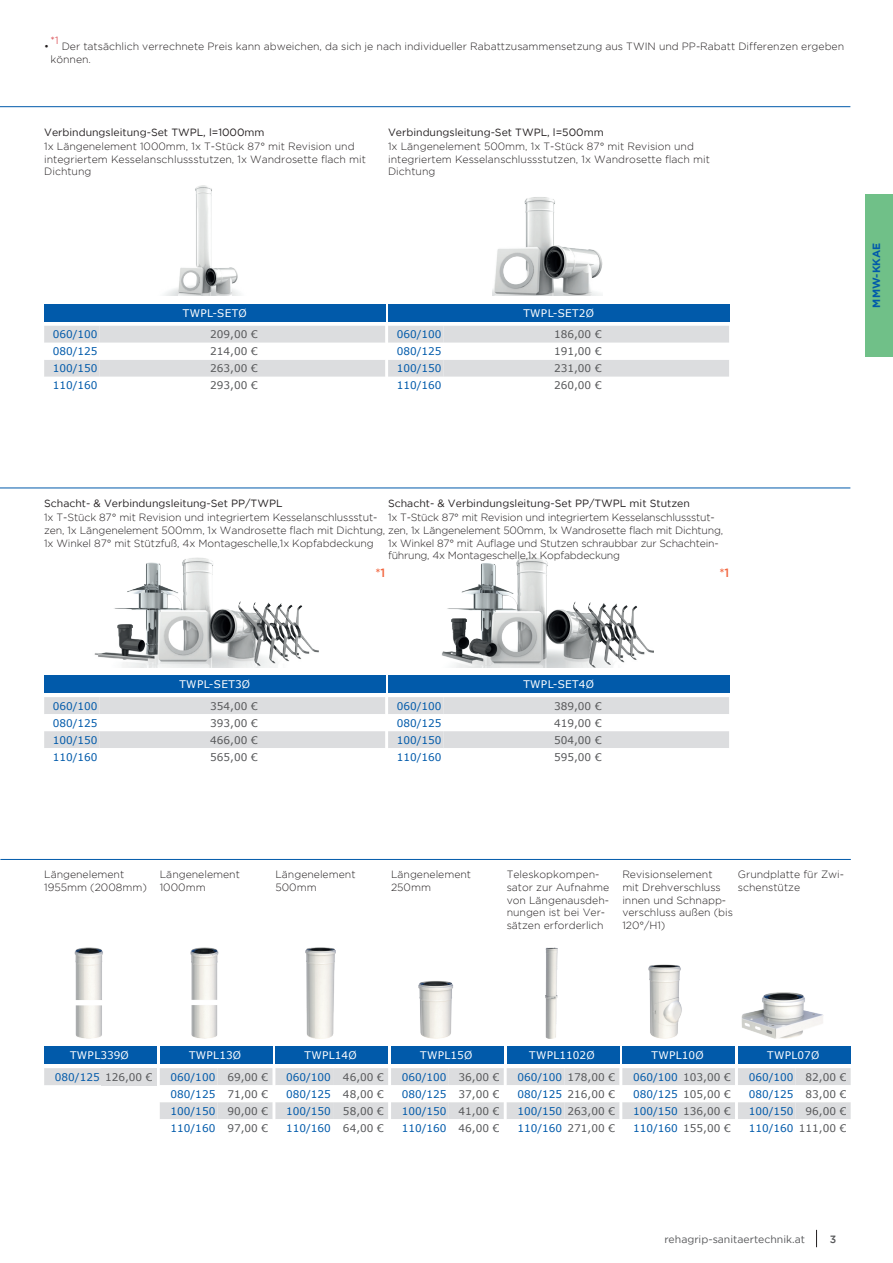
<style>
.page{position:relative;width:893px;height:1263px;background:#fff}
.page>*{position:absolute;margin:0;border:0;box-sizing:border-box;transform-origin:0 0}
.t1{font:500 12px "Gotham";color:#f26640}
.t2{font:300 10.5px/12.6px "Gotham";color:#231f20}
.t3{font:10.5px/17px "Verdana";color:#015aaa;text-align:justify}
.t4{font:10.5px "Gotham";color:#231f20}
.t5{font:300 10.5px/12.6px "Gotham";letter-spacing:-.02em;color:#231f20}
.t6{font:10.5px "Verdana";color:#57585a}
.t7{font:10.5px "Verdana";letter-spacing:.035em;color:#fff}
.t8{font:10.5px "Gotham";color:#57585a}
.t9{font:10.5px "Verdana";letter-spacing:.015em;color:#fff}
.t10{font:700 10.5px "Gotham";color:#015aaa}
.t11{font:300 10.5px "Gotham";color:#d1232a}
.t12{font:500 10.5px "Gotham";color:#57585a}
.s1{color:#57585a}
</style>
<div class="page">
<hr style="left:0;top:106px;width:850px;height:1px;background:#015aaa">
<svg style="left:816px;top:1230px;width:1px;height:17px"></svg>
<div style="left:865px;top:194px;width:28px;height:162px;background:#70c088"></div>
<hr style="left:0;top:488px;width:850px;height:1px;background:#015aaa">
<hr style="left:0;top:859px;width:851px;height:1px;background:#015aaa">
<div style="left:44px;top:304px;width:341px;height:17px;background:#015aaa"></div>
<img style="left:164px;top:186px;width:76px;height:110px">
<svg style="left:44px;top:326px;width:685px;height:51px"></svg>
<div style="left:388px;top:304px;width:341px;height:17px;background:#015aaa"></div>
<img style="left:493px;top:197px;width:109px;height:99px">
<div style="left:44px;top:675px;width:341px;height:17px;background:#015aaa"></div>
<img style="left:94px;top:557px;width:225px;height:110px">
<svg style="left:44px;top:697px;width:685px;height:51px"></svg>
<div style="left:388px;top:675px;width:341px;height:17px;background:#015aaa"></div>
<img style="left:442px;top:557px;width:211px;height:110px">
<svg style="left:44px;top:1068px;width:58px;height:17px"></svg>
<div style="left:102px;top:1068px;width:55px;height:17px;background:#dcdddf"></div>
<div style="left:44px;top:1046px;width:113px;height:18px;background:#015aaa"></div>
<img style="left:75px;top:947px;width:28px;height:91px">
<div style="left:160px;top:1046px;width:112px;height:18px;background:#015aaa"></div>
<img style="left:190px;top:947px;width:29px;height:91px">
<div style="left:275px;top:1046px;width:113px;height:18px;background:#015aaa"></div>
<img style="left:305px;top:947px;width:30px;height:91px">
<div style="left:391px;top:1046px;width:113px;height:18px;background:#015aaa"></div>
<img style="left:418px;top:981px;width:35px;height:57px">
<div style="left:507px;top:1046px;width:112px;height:18px;background:#015aaa"></div>
<img style="left:546px;top:947px;width:11px;height:91px">
<div style="left:622px;top:1046px;width:113px;height:18px;background:#015aaa"></div>
<img style="left:648px;top:964px;width:34px;height:74px">
<svg style="left:160px;top:1068px;width:691px;height:51px"></svg>
<div style="left:738px;top:1046px;width:113px;height:18px;background:#015aaa"></div>
<img style="left:741px;top:992px;width:83px;height:46px">
<p class="t11" style="left:51px;top:34px;width:9px">*1</p>
<p class="t2" style="left:51px;top:40px;width:795px;text-indent:11px">Der tatsächlich verrechnete Preis kann abweichen, da sich je nach individueller Rabattzusammensetzung aus TWIN und PP-Rabatt Differenzen ergeben können.</p>
<p class="t2" style="left:44px;top:40px;width:6px">•</p>
<p class="t4" style="left:44px;top:126px;width:222px">Verbindungsleitung-Set TWPL, l=1000mm</p>
<p class="t2" style="left:44px;top:140px;width:323px">1x Längenelement 1000mm, 1x T-Stück 87° mit Revision und integriertem Kesselanschlussstutzen, 1x Wandrosette flach mit<br>Dichtung</p>
<p class="t4" style="left:388px;top:126px;width:217px">Verbindungsleitung-Set TWPL, l=500mm</p>
<p class="t2" style="left:388px;top:140px;width:323px">1x Längenelement 500mm, 1x T-Stück 87° mit Revision und integriertem Kesselanschlussstutzen, 1x Wandrosette flach mit<br>Dichtung</p>
<p class="t7" style="left:183px;top:305px;width:65px">TWPL-SETØ</p>
<p class="t3" style="left:53px;top:326px;width:46px">060/100</p>
<p class="t6" style="left:210px;top:327px;width:49px">209,00 €</p>
<p class="t3" style="left:53px;top:343px;width:46px">080/125</p>
<p class="t6" style="left:210px;top:344px;width:49px">214,00 €</p>
<p class="t3" style="left:53px;top:360px;width:46px">100/150</p>
<p class="t6" style="left:210px;top:361px;width:49px">263,00 €</p>
<p class="t3" style="left:53px;top:377px;width:46px">110/160</p>
<p class="t6" style="left:210px;top:378px;width:49px">293,00 €</p>
<p class="t7" style="left:523px;top:305px;width:72px">TWPL-SET2Ø</p>
<p class="t3" style="left:397px;top:326px;width:46px">060/100</p>
<p class="t6" style="left:554px;top:327px;width:49px">186,00 €</p>
<p class="t3" style="left:397px;top:343px;width:46px">080/125</p>
<p class="t6" style="left:554px;top:344px;width:49px">191,00 €</p>
<p class="t3" style="left:397px;top:360px;width:46px">100/150</p>
<p class="t6" style="left:554px;top:361px;width:49px">231,00 €</p>
<p class="t3" style="left:397px;top:377px;width:46px">110/160</p>
<p class="t6" style="left:554px;top:378px;width:49px">260,00 €</p>
<p class="t10" style="left:869px;top:308px;width:66px;rotate:-90deg">MMW-KKAE</p>
<p class="t4" style="left:44px;top:497px;width:240px">Schacht- &amp; Verbindungsleitung-Set PP/TWPL</p>
<p class="t4" style="left:388px;top:497px;width:303px">Schacht- &amp; Verbindungsleitung-Set PP/TWPL mit Stutzen</p>
<p class="t2" style="left:44px;top:511px;width:680px">1x T-Stück 87° mit Revision und integriertem Kesselanschlussstut-<br>zen, 1x Längenelement 500mm, 1x Wandrosette flach mit Dichtung, zen, 1x Längenelement 500mm, 1x Wandrosette flach mit Dichtung,<br>1x Winkel 87° mit Stützfuß, 4x Montageschelle,1x Kopfabdeckung</p>
<p class="t5" style="left:388px;top:511px;width:328px">1x T-Stück 87° mit Revision und integriertem Kesselanschlussstut-</p>
<p class="t5" style="left:388px;top:536px;width:332px">1x Winkel 87° mit Auflage und Stutzen schraubbar zur Schachtein&shy;führung, 4x Montageschelle,1x Kopfabdeckung</p>
<p class="t7" style="left:179px;top:677px;width:72px">TWPL-SET3Ø</p>
<p class="t3" style="left:53px;top:697px;width:46px">060/100</p>
<p class="t6" style="left:210px;top:699px;width:49px">354,00 €</p>
<p class="t3" style="left:53px;top:714px;width:46px">080/125</p>
<p class="t6" style="left:210px;top:716px;width:49px">393,00 €</p>
<p class="t3" style="left:53px;top:731px;width:46px">100/150</p>
<p class="t6" style="left:210px;top:733px;width:49px">466,00 €</p>
<p class="t3" style="left:53px;top:748px;width:46px">110/160</p>
<p class="t6" style="left:210px;top:750px;width:49px">565,00 €</p>
<p class="t1" style="left:375px;top:565px;width:11px">*1</p>
<p class="t7" style="left:523px;top:677px;width:72px">TWPL-SET4Ø</p>
<p class="t3" style="left:397px;top:697px;width:46px">060/100</p>
<p class="t6" style="left:554px;top:699px;width:49px">389,00 €</p>
<p class="t3" style="left:397px;top:714px;width:46px">080/125</p>
<p class="t6" style="left:554px;top:716px;width:49px">419,00 €</p>
<p class="t3" style="left:397px;top:731px;width:46px">100/150</p>
<p class="t6" style="left:554px;top:733px;width:49px">504,00 €</p>
<p class="t3" style="left:397px;top:748px;width:46px">110/160</p>
<p class="t6" style="left:554px;top:750px;width:49px">595,00 €</p>
<p class="t1" style="left:719px;top:565px;width:11px">*1</p>
<p class="t2" style="left:44px;top:868px;width:104px">Längenelement<br>1955mm (2008mm)</p>
<p class="t2" style="left:160px;top:868px;width:82px">Längenelement<br>1000mm</p>
<p class="t2" style="left:275px;top:868px;width:82px">Längenelement<br>500mm</p>
<p class="t2" style="left:391px;top:868px;width:82px">Längenelement<br>250mm</p>
<p class="t2" style="left:507px;top:868px;width:104px">Teleskopkompen&shy;sator zur Aufnahme von Längenausdeh&shy;nungen ist bei Ver&shy;sätzen erforderlich</p>
<p class="t2" style="left:738px;top:868px;width:108px">Grundplatte für Zwi&shy;schenstütze</p>
<p class="t2" style="left:622px;top:868px;width:112px">Revisionselement<br>mit Drehverschluss innen und Schnapp&shy;verschluss außen (bis<br>120°/H1)</p>
<p class="t9" style="left:70px;top:1048px;width:60px">TWPL339Ø</p>
<p class="t3" style="left:55px;top:1068px;width:99px">080/125 <span class="s1">126,00 €</span></p>
<p class="t7" style="left:189px;top:1048px;width:54px">TWPL13Ø</p>
<p class="t3" style="left:171px;top:1068px;width:99px">060/100 <span class="s1">69,00 € </span>080/125 <span class="s1">71,00 € </span>100/150 <span class="s1">90,00 € </span>110/160 <span class="s1">97,00 €</span></p>
<p class="t7" style="left:305px;top:1048px;width:54px">TWPL14Ø</p>
<p class="t3" style="left:286px;top:1068px;width:99px">060/100 <span class="s1">46,00 € </span>080/125 <span class="s1">48,00 € </span>100/150 <span class="s1">58,00 € </span>110/160 <span class="s1">64,00 €</span></p>
<p class="t7" style="left:420px;top:1048px;width:54px">TWPL15Ø</p>
<p class="t3" style="left:402px;top:1068px;width:99px">060/100 <span class="s1">36,00 € </span>080/125 <span class="s1">37,00 € </span>100/150 <span class="s1">41,00 € </span>110/160 <span class="s1">46,00 €</span></p>
<p class="t9" style="left:529px;top:1048px;width:67px">TWPL1102Ø</p>
<p class="t3" style="left:517px;top:1068px;width:99px">060/100 <span class="s1">178,00 € </span>080/125 <span class="s1">216,00 € </span>100/150 <span class="s1">263,00 € </span>110/160 <span class="s1">271,00 €</span></p>
<p class="t7" style="left:651px;top:1048px;width:54px">TWPL10Ø</p>
<p class="t3" style="left:633px;top:1068px;width:99px">060/100 <span class="s1">103,00 € </span>080/125 <span class="s1">105,00 € </span>100/150 <span class="s1">136,00 € </span>110/160 <span class="s1">155,00 €</span></p>
<p class="t7" style="left:767px;top:1048px;width:54px">TWPL07Ø</p>
<p class="t3" style="left:749px;top:1068px;width:99px">060/100 <span class="s1">82,00 € </span>080/125 <span class="s1">83,00 € </span>100/150 <span class="s1">96,00 € </span>110/160 <span class="s1">111,00 €</span></p>
<p class="t8" style="left:664px;top:1232px;width:142px">rehagrip-sanitaertechnik.at</p>
<p class="t12" style="left:830px;top:1232px;width:8px">3</p>
</div>
